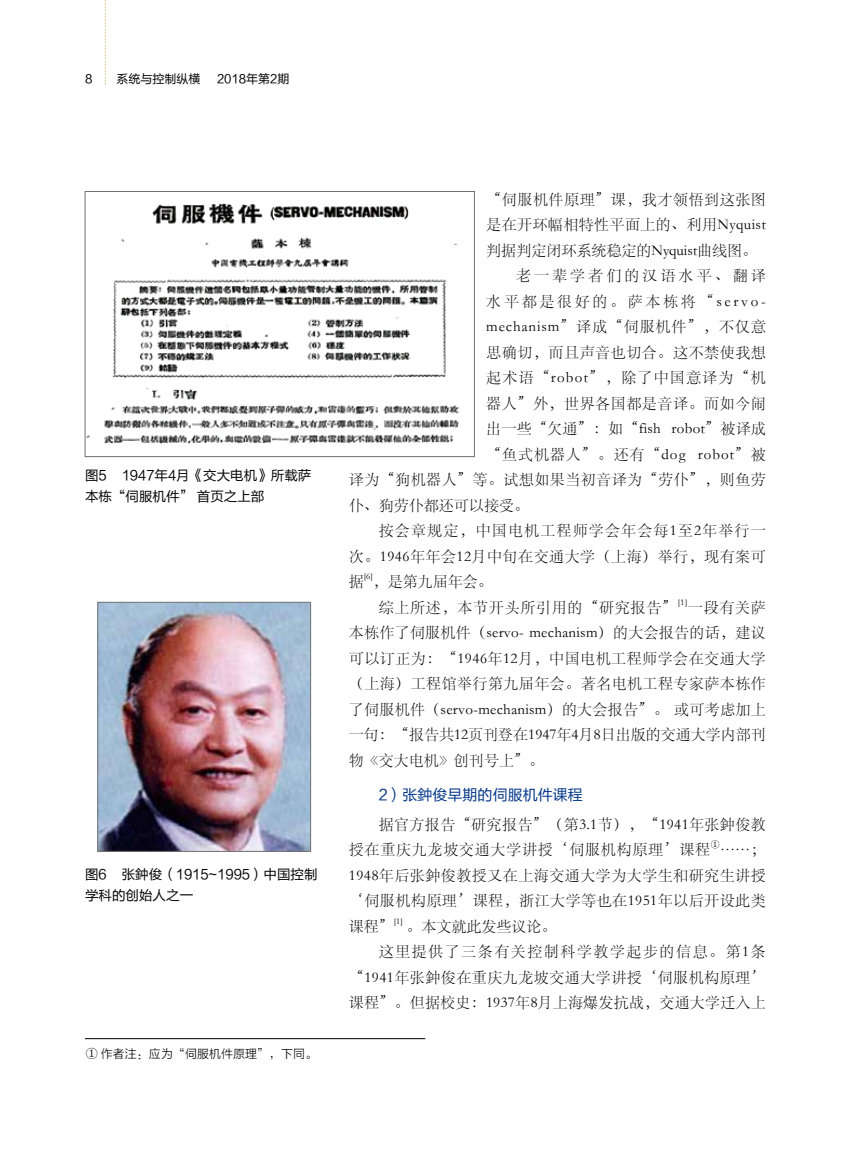
<style>
.page{position:relative;width:851px;height:1149px;background:#fff}
.page>*{position:absolute;margin:0;border:0;box-sizing:border-box;transform-origin:0 0}
.t1{font:15px/25.5px "ST Song";letter-spacing:.03em;color:#000;text-align:justify}
.t2{font:15px/25.5px "ST Song";letter-spacing:.05em;color:#000}
.t3{font:15px "ST Song";letter-spacing:.075em;color:#000}
.t4{font:15px "ST Song";color:#000}
.t5{font:15px "ST Song";letter-spacing:.06em;color:#000}
.t6{font:15px "ST Song";letter-spacing:.1em;color:#000}
.t7{font:15px "ST Song";letter-spacing:.18em;color:#000}
.t8{font:15px "ST Song";letter-spacing:.205em;color:#000}
.t9{font:15px "FZLTHK GBK1 0";color:#003687}
.t10{font:13.5px/21px "FZLTHK GBK1 0";color:#000}
.t11{font:12px "FZLTXHK";color:#000}
.t12{font:12px "FZLTHK GBK1 0";color:#000}
.t13{font:8.7px "ST Song";color:#000}
.s1{font-family:"ST Song"}
</style>
<div class="page">
<svg style="left:105px;top:0;width:1px;height:85px"></svg>
<img style="left:87px;top:203px;width:372px;height:241px">
<div style="left:85px;top:191px;width:389px;height:265px;border:1px solid #717171"></div>
<img style="left:100px;top:604px;width:209px;height:245px">
<div style="left:98px;top:602px;width:213px;height:249px;border:1px solid #717171"></div>
<hr style="left:85px;top:1037px;width:340px;height:1px;background:#000">
<p class="t12" style="left:85px;top:73px;width:9px">8</p>
<p class="t12" style="left:116px;top:72px;width:85px">系统与控制纵横</p>
<p class="t12" style="left:217px;top:72px;width:74px">2018年第2期</p>
<p class="t10" style="left:85px;top:465px;width:228px">图5 1947年4月《交大电机》所载萨本栋“伺服机件” 首页之上部</p>
<p class="t10" style="left:85px;top:863px;width:234px">图6 张鈡俊（1915~1995）中国控制学科的创始人之一</p>
<p class="t11" style="left:86px;top:1046px;width:232px"><span class="s1">①</span> 作者注：应为“伺服机件原理”，下同。</p>
<p class="t1" style="left:486px;top:186px;width:281px">“伺服机件原理”课，我才领悟到这张图</p>
<p class="t1" style="left:486px;top:211px;width:281px">是在开环幅相特性平面上的、利用Nyquist</p>
<p class="t4" style="left:486px;top:240px;width:272px">判据判定闭环系统稳定的Nyquist曲线图。</p>
<p class="t8" style="left:516px;top:265px;width:251px">老一辈学者们的汉语水平、翻译</p>
<p class="t7" style="left:486px;top:291px;width:281px">水平都是很好的。萨本栋将“servo-</p>
<p class="t5" style="left:486px;top:316px;width:281px">mechanism”译成“伺服机件”，不仅意</p>
<p class="t1" style="left:486px;top:339px;width:281px">思确切，而且声音也切合。这不禁使我想</p>
<p class="t3" style="left:486px;top:367px;width:281px">起术语“robot”，除了中国意译为“机</p>
<p class="t1" style="left:486px;top:390px;width:281px">器人”外，世界各国都是音译。而如今闹</p>
<p class="t1" style="left:486px;top:415px;width:281px">出一些“欠通”：如“fish robot”被译成</p>
<p class="t5" style="left:486px;top:444px;width:281px">“鱼式机器人”。还有“dog robot”被</p>
<p class="t1" style="left:349px;top:466px;width:418px">译为“狗机器人”等。试想如果当初音译为“劳仆”，则鱼劳</p>
<p class="t4" style="left:349px;top:495px;width:181px">仆、狗劳仆都还可以接受。</p>
<p class="t3" style="left:378px;top:520px;width:388px">按会章规定，中国电机工程师学会年会每1至2年举行一</p>
<p class="t1" style="left:349px;top:543px;width:418px">次。1946年年会12月中旬在交通大学（上海）举行，现有案可</p>
<p class="t1" style="left:349px;top:568px;width:16px">据</p>
<p class="t13" style="left:364px;top:570px;width:10px">[6]</p>
<p class="t2" style="left:378px;top:568px;width:300px;text-indent:-6px">，是第九届年会。<br>综上所述，本节开头所引用的“研究报告”</p>
<p class="t13" style="left:677px;top:596px;width:11px">[1]</p>
<p class="t1" style="left:349px;top:594px;width:418px;text-indent:339px">一段有关萨本栋作了伺服机件（servo- mechanism）的大会报告的话，建议可以订正为：“1946年12月，中国电机工程师学会在交通大学（上海）工程馆举行第九届年会。著名电机工程专家萨本栋作了伺服机件（servo-mechanism）的大会报告”。 或可考虑加上一句：“报告共12页刊登在1947年4月8日出版的交通大学内部刊物《交大电机》创刊号上”。</p>
<p class="t9" style="left:378px;top:786px;width:205px">2）张鈡俊早期的伺服机件课程</p>
<p class="t2" style="left:349px;top:810px;width:418px;text-indent:30px">据官方报告“研究报告”（第3.1节），“1941年张鈡俊教授在重庆九龙坡交通大学讲授‘伺服机构原理’课程</p>
<p class="t13" style="left:710px;top:838px;width:10px">①</p>
<p class="t1" style="left:349px;top:836px;width:418px;text-indent:371px">……；1948年后张鈡俊教授又在上海交通大学为大学生和研究生讲授‘伺服机构原理’课程，浙江大学等也在1951年以后开设此类课程”</p>
<p class="t13" style="left:394px;top:915px;width:10px">[1]</p>
<p class="t4" style="left:406px;top:915px;width:151px">。本文就此发些议论。</p>
<p class="t6" style="left:378px;top:941px;width:388px">这里提供了三条有关控制科学教学起步的信息。第1条</p>
<p class="t1" style="left:349px;top:963px;width:418px">“1941年张鈡俊在重庆九龙坡交通大学讲授‘伺服机构原理’</p>
<p class="t1" style="left:349px;top:989px;width:418px">课程”。但据校史：1937年8月上海爆发抗战，交通大学迁入上</p>
</div>
